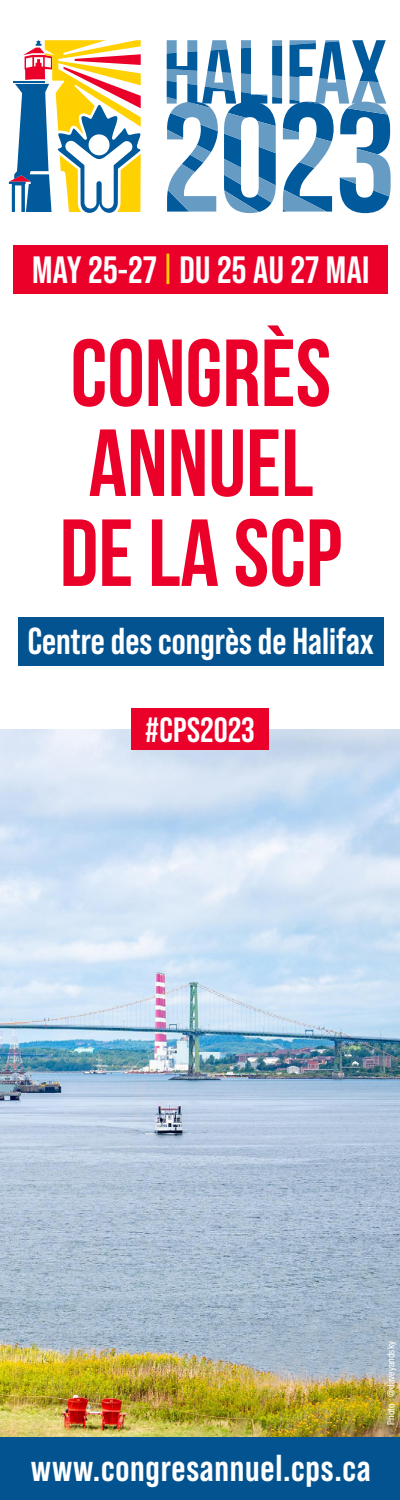
<style>
.page{position:relative;width:400px;height:1500px;background:#fff}
.page>*{position:absolute;margin:0;border:0;box-sizing:border-box;transform-origin:0 0}
.t1{font:700 95px/90px "Bebas Neue";color:#ea0029;text-align:center}
.t2{font:700 38px "Bebas Neue Pro";letter-spacing:.01em;color:#fff}
.t3{font:700 37.5px "Bebas Neue Pro";color:#fff}
.t4{font:700 37.5px "Bebas Neue Pro";letter-spacing:.02em;color:#fff}
.t5{font:700 35px "Bebas Neue Pro";letter-spacing:.01em;color:#fff}
.t6{font:condensed 10px "Helvetica Neue LT Std";color:#fff}
.s1{font-size:30.5px;color:#ffd100}
</style>
<div class="page">
<div style="left:18px;top:617px;width:366px;height:49px;background:#035391"></div>
<img style="left:0;top:729px;width:400px;height:708px">
<svg style="left:9px;top:40px;width:132px;height:173px"></svg>
<hr style="left:13px;top:81px;width:32px;height:2px;background:#005a9c">
<svg style="left:167px;top:40px;width:224px;height:173px"></svg>
<div style="left:0;top:1437px;width:400px;height:63px;background:#035391"></div>
<div style="left:13px;top:245px;width:375px;height:49px;background:#ea0029"></div>
<div style="left:131px;top:708px;width:138px;height:42px;background:#ea0029"></div>
<p class="t2" style="left:32px;top:249px;width:339px">MAY 25-27 <span class="s1">|</span> DU 25 AU 27 MAI</p>
<h1 class="t1" style="left:60px;top:327px;width:284px">CONGRÈS<br>ANNUEL<br>DE LA SCP</h1>
<p class="t3" style="left:28px;top:619px;width:348px">Centre des congrès de Halifax</p>
<p class="t5" style="left:145px;top:710px;width:111px">#CPS2023</p>
<p class="t4" style="left:31px;top:1446px;width:341px">www.congresannuel.cps.ca</p>
<p class="t6" style="left:385px;top:1425px;width:85px;rotate:-90deg">Photo : @daveyandsky</p>
</div>
